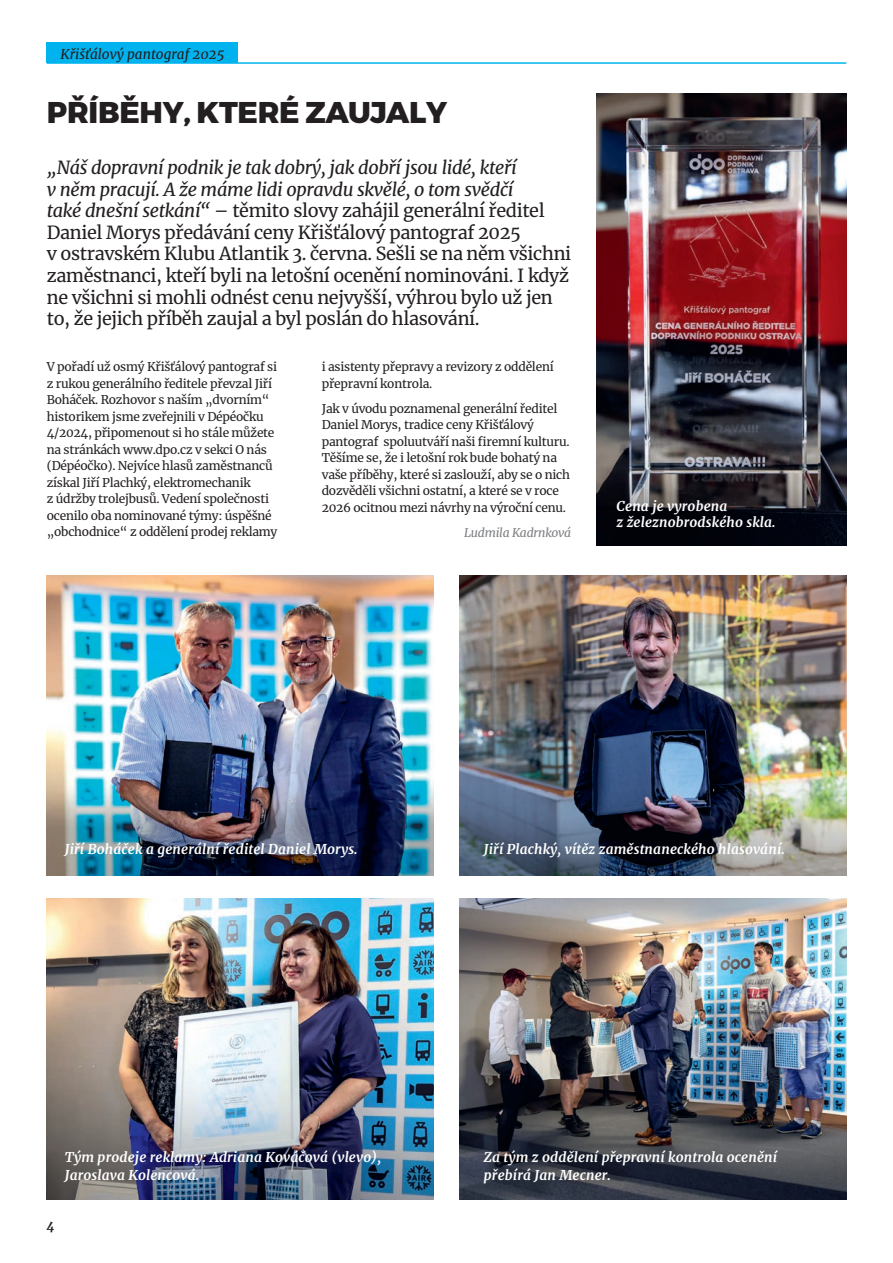
<style>
.page{position:relative;width:893px;height:1263px;background:#fff}
.page>*{position:absolute;margin:0;border:0;box-sizing:border-box;transform-origin:0 0}
.t1{font:800 30px "Montserrat";letter-spacing:-.01em;color:#231f20}
.t2{font:18px/21.6px "Merriweather";letter-spacing:-.02em;color:#231f20}
.t3{font:italic 700 13.5px/18.5px "Merriweather";letter-spacing:.01em;color:#fff}
.t4{font:italic 13.5px "Merriweather";color:#231f20}
.t5{font:italic 700 12.75px "Merriweather";color:#231f20}
.t6{font:12px/16.5px "Merriweather";letter-spacing:-.02em;color:#231f20}
.t7{font:italic 12px "Merriweather";letter-spacing:-.02em;color:#808285}
.s1{font-style:italic}
</style>
<div class="page">
<hr style="left:47px;top:62px;width:799px;height:2px;background:#00b3ef">
<div style="left:47px;top:42px;width:191px;height:20px;background:#00b3ef"></div>
<img style="left:597px;top:94px;width:249px;height:451px">
<img style="left:47px;top:575px;width:387px;height:300px">
<img style="left:459px;top:575px;width:387px;height:300px">
<img style="left:459px;top:899px;width:387px;height:300px">
<img style="left:47px;top:899px;width:387px;height:300px">
<p class="t4" style="left:60px;top:45px;width:165px">Křišťálový pantograf 2025</p>
<h1 class="t1" style="left:47px;top:93px;width:402px">PŘÍBĚHY, KTERÉ ZAUJALY</h1>
<p class="t2" style="left:47px;top:156px;width:526px"><span class="s1">„Náš dopravní podnik je tak dobrý, jak dobří jsou lidé, kteří<br>v něm pracují. A že máme lidi opravdu skvělé, o tom svědčí<br>také dnešní setkání“</span> – těmito slovy zahájil generální ředitel Daniel Morys předávání ceny Křišťálový pantograf 2025<br>v ostravském Klubu Atlantik 3. června. Sešli se na něm všichni zaměstnanci, kteří byli na letošní ocenění nominováni. I když ne všichni si mohli odnést cenu nejvyšší, výhrou bylo už jen to, že jejich příběh zaujal a byl poslán do hlasování.</p>
<p class="t6" style="left:47px;top:358px;width:232px">V pořadí už osmý Křišťálový pantograf si z rukou generálního ředitele převzal Jiří Boháček. Rozhovor s naším „dvorním“ historikem jsme zveřejnili v Dépéočku 4/2024, připomenout si ho stále můžete na stránkách www.dpo.cz v sekci O nás (Dépéočko). Nejvíce hlasů zaměstnanců získal Jiří Plachký, elektromechanik<br>z údržby trolejbusů. Vedení společnosti ocenilo oba nominované týmy: úspěšné „obchodnice“ z oddělení prodej reklamy</p>
<p class="t6" style="left:322px;top:358px;width:233px">i asistenty přepravy a revizory z oddělení přepravní kontrola.</p>
<p class="t6" style="left:322px;top:400px;width:250px">Jak v úvodu poznamenal generální ředitel Daniel Morys, tradice ceny Křišťálový pantograf spoluutváří naši firemní kulturu.<br>Těšíme se, že i letošní rok bude bohatý na vaše příběhy, které si zaslouží, aby se o nich dozvěděli všichni ostatní, a které se v roce 2026 ocitnou mezi návrhy na výroční cenu.</p>
<p class="t7" style="left:464px;top:524px;width:109px">Ludmila Kadrnková</p>
<p class="t3" style="left:617px;top:497px;width:161px;line-height:16.5px">Cena je vyrobena<br>z železnobrodského skla.</p>
<p class="t3" style="left:65px;top:840px;width:294px">Jiří Boháček a generální ředitel Daniel Morys.</p>
<p class="t3" style="left:484px;top:840px;width:303px">Jiří Plachký, vítěz zaměstnaneckého hlasování.</p>
<p class="t3" style="left:65px;top:1147px;width:318px">Tým prodeje reklamy: Adriana Kováčová (vlevo),<br>Jaroslava Kolencová.</p>
<p class="t3" style="left:484px;top:1147px;width:295px">Za tým z oddělení přepravní kontrola ocenění přebírá Jan Mecner.</p>
<p class="t5" style="left:47px;top:1216px;width:9px">4</p>
</div>
